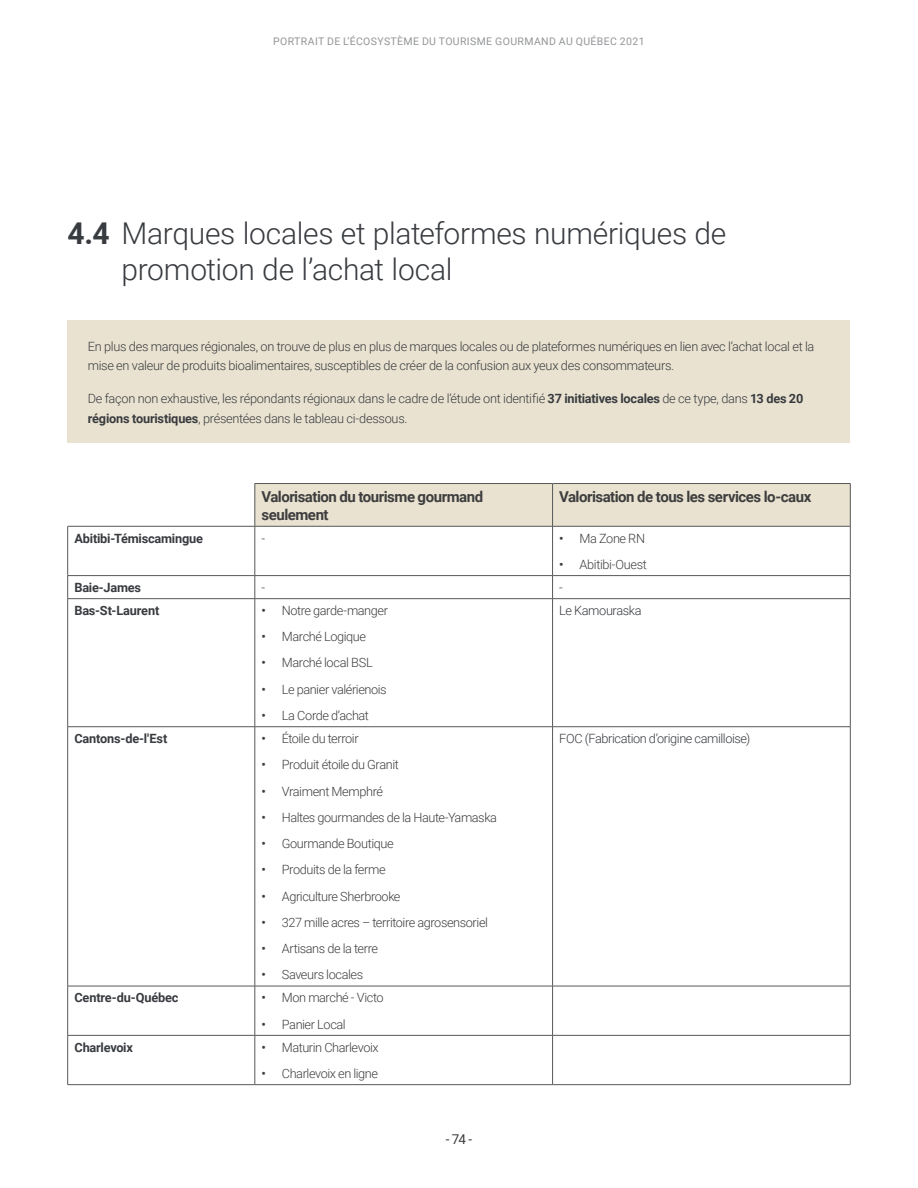
<style>
.page{position:relative;width:918px;height:1188px;background:#fff}
.page>*{position:absolute;margin:0;border:0;box-sizing:border-box;transform-origin:0 0}
.Titre-20{font:300 30px/36px "Roboto";letter-spacing:-.01em;color:#383b3f}
.Sous-titre-Paragraph{font:700 15px/18px "Roboto";letter-spacing:-.035em;color:#3e3e3f}
.t1{font:13.5px "Roboto";color:#3e3e3f}
.Texte-corps_E{font:300 12.75px/19.5px "Roboto";letter-spacing:-.025em;color:#383b3f}
.Texte-puce_E{font:300 12.75px "Roboto";letter-spacing:-.03em;color:#3e3e3f}
.Texte-corps_E-2{font:700 12.75px "Roboto";letter-spacing:-.015em;color:#383b3f}
.t2{font:10.5px "Roboto";letter-spacing:.035em;color:#939598}
.s1{font-weight:700}
.s2{font-weight:500}
</style>
<div class="page">
<div style="left:68px;top:321px;width:782px;height:122px;background:#e9e2d0"></div>
<div style="left:256px;top:484px;width:594px;height:42px;background:#e9e2d0"></div>
<hr style="left:68px;top:526px;width:187px;height:1px;background:#57585a">
<hr style="left:255px;top:526px;width:297px;height:1px;background:#57585a">
<hr style="left:553px;top:526px;width:297px;height:1px;background:#57585a">
<hr style="left:68px;top:575px;width:187px;height:1px;background:#57585a">
<hr style="left:255px;top:575px;width:298px;height:1px;background:#57585a">
<hr style="left:553px;top:575px;width:297px;height:1px;background:#57585a">
<hr style="left:68px;top:598px;width:187px;height:1px;background:#57585a">
<hr style="left:255px;top:598px;width:298px;height:1px;background:#57585a">
<hr style="left:553px;top:598px;width:297px;height:1px;background:#57585a">
<hr style="left:68px;top:726px;width:187px;height:1px;background:#57585a">
<hr style="left:255px;top:726px;width:298px;height:1px;background:#57585a">
<hr style="left:553px;top:726px;width:297px;height:1px;background:#57585a">
<hr style="left:68px;top:986px;width:187px;height:1px;background:#57585a">
<hr style="left:255px;top:986px;width:298px;height:1px;background:#57585a">
<hr style="left:553px;top:986px;width:297px;height:1px;background:#57585a">
<hr style="left:68px;top:1035px;width:187px;height:1px;background:#57585a">
<hr style="left:255px;top:1035px;width:298px;height:1px;background:#57585a">
<hr style="left:553px;top:1035px;width:297px;height:1px;background:#57585a">
<hr style="left:68px;top:1084px;width:187px;height:1px;background:#57585a">
<hr style="left:255px;top:1084px;width:298px;height:1px;background:#57585a">
<hr style="left:553px;top:1084px;width:297px;height:1px;background:#57585a">
<hr style="left:255px;top:483px;width:298px;height:1px;background:#57585a">
<hr style="left:553px;top:483px;width:297px;height:1px;background:#57585a">
<hr style="left:255px;top:484px;width:1px;height:42px;background:#57585a">
<hr style="left:552px;top:484px;width:1px;height:42px;background:#57585a">
<hr style="left:850px;top:484px;width:1px;height:42px;background:#57585a">
<hr style="left:255px;top:526px;width:1px;height:49px;background:#57585a">
<hr style="left:552px;top:526px;width:1px;height:49px;background:#57585a">
<hr style="left:850px;top:526px;width:1px;height:49px;background:#57585a">
<svg style="left:255px;top:576px;width:1px;height:22px"></svg>
<svg style="left:552px;top:576px;width:1px;height:22px"></svg>
<svg style="left:850px;top:576px;width:1px;height:22px"></svg>
<hr style="left:255px;top:599px;width:1px;height:128px;background:#57585a">
<hr style="left:552px;top:599px;width:1px;height:128px;background:#57585a">
<hr style="left:850px;top:599px;width:1px;height:128px;background:#57585a">
<hr style="left:255px;top:727px;width:1px;height:259px;background:#57585a">
<hr style="left:552px;top:727px;width:1px;height:259px;background:#57585a">
<hr style="left:850px;top:727px;width:1px;height:259px;background:#57585a">
<hr style="left:255px;top:986px;width:1px;height:49px;background:#57585a">
<hr style="left:552px;top:986px;width:1px;height:49px;background:#57585a">
<hr style="left:850px;top:986px;width:1px;height:49px;background:#57585a">
<hr style="left:255px;top:1036px;width:1px;height:48px;background:#57585a">
<hr style="left:552px;top:1036px;width:1px;height:48px;background:#57585a">
<hr style="left:850px;top:1036px;width:1px;height:48px;background:#57585a">
<hr style="left:67px;top:527px;width:1px;height:48px;background:#57585a">
<svg style="left:67px;top:576px;width:1px;height:22px"></svg>
<hr style="left:67px;top:599px;width:1px;height:128px;background:#57585a">
<hr style="left:67px;top:727px;width:1px;height:259px;background:#57585a">
<hr style="left:67px;top:986px;width:1px;height:49px;background:#57585a">
<hr style="left:67px;top:1036px;width:1px;height:48px;background:#57585a">
<p class="t2" style="left:273px;top:34px;width:373px">PORTRAIT DE L’ÉCOSYSTÈME DU TOURISME GOURMAND AU QUÉBEC 2021</p>
<h1 class="Titre-20" style="left:122px;top:215px;width:606px;text-indent:-54px"><span class="s1">4.4</span> Marques locales et plateformes numériques de promotion de l’achat local</h1>
<p class="Texte-corps_E" style="left:88px;top:336px;width:728px">En plus des marques régionales, on trouve de plus en plus de marques locales ou de plateformes numériques en lien avec l’achat local et la mise en valeur de produits bioalimentaires, susceptibles de créer de la confusion aux yeux des consommateurs.</p>
<p class="Texte-corps_E" style="left:88px;top:388px;width:717px">De façon non exhaustive, les répondants régionaux dans le cadre de l’étude ont identifié <span class="s1">37 initiatives locales</span> de ce type, dans <span class="s1">13 des 20 régions touristiques</span>, présentées dans le tableau ci-dessous.</p>
<h1 class="Sous-titre-Paragraph" style="left:262px;top:487px;width:223px">Valorisation du tourisme gourmand seulement</h1>
<h1 class="Sous-titre-Paragraph" style="left:559px;top:487px;width:254px">Valorisation de tous les services lo-caux</h1>
<p class="Texte-corps_E-2" style="left:74px;top:529px;width:130px">Abitibi-Témiscamingue</p>
<p class="Texte-corps_E" style="left:262px;top:528px;width:5px">-</p>
<p class="Texte-puce_E" style="left:559px;top:529px;width:87px"><span class="s2">•</span> Ma Zone RN</p>
<p class="Texte-puce_E" style="left:559px;top:555px;width:89px"><span class="s2">•</span> Abitibi-Ouest</p>
<p class="Texte-corps_E-2" style="left:74px;top:578px;width:68px">Baie-James</p>
<p class="Texte-corps_E" style="left:262px;top:577px;width:5px">-</p>
<p class="Texte-corps_E" style="left:559px;top:577px;width:5px">-</p>
<p class="Texte-corps_E-2" style="left:74px;top:602px;width:86px">Bas-St-Laurent</p>
<p class="Texte-puce_E" style="left:262px;top:602px;width:128px"><span class="s2">•</span> Notre garde-manger</p>
<p class="Texte-puce_E" style="left:262px;top:628px;width:106px"><span class="s2">•</span> Marché Logique</p>
<p class="Texte-puce_E" style="left:262px;top:654px;width:113px"><span class="s2">•</span> Marché local BSL</p>
<p class="Texte-puce_E" style="left:262px;top:680px;width:127px"><span class="s2">•</span> Le panier valérienois</p>
<p class="Texte-puce_E" style="left:262px;top:707px;width:109px"><span class="s2">•</span> La Corde d’achat</p>
<p class="Texte-corps_E" style="left:559px;top:600px;width:84px">Le Kamouraska</p>
<p class="Texte-corps_E-2" style="left:74px;top:730px;width:94px">Cantons-de-l'Est</p>
<p class="Texte-puce_E" style="left:262px;top:730px;width:99px"><span class="s2">•</span> Étoile du terroir</p>
<p class="Texte-puce_E" style="left:262px;top:756px;width:139px"><span class="s2">•</span> Produit étoile du Granit</p>
<p class="Texte-puce_E" style="left:262px;top:782px;width:123px"><span class="s2">•</span> Vraiment Memphré</p>
<p class="Texte-puce_E" style="left:262px;top:808px;width:237px"><span class="s2">•</span> Haltes gourmandes de la Haute-Yamaska</p>
<p class="Texte-puce_E" style="left:262px;top:835px;width:134px"><span class="s2">•</span> Gourmande Boutique</p>
<p class="Texte-puce_E" style="left:262px;top:861px;width:126px"><span class="s2">•</span> Produits de la ferme</p>
<p class="Texte-puce_E" style="left:262px;top:887px;width:141px"><span class="s2">•</span> Agriculture Sherbrooke</p>
<p class="Texte-puce_E" style="left:262px;top:913px;width:228px"><span class="s2">•</span> 327 mille acres – territoire agrosensoriel</p>
<p class="Texte-puce_E" style="left:262px;top:940px;width:118px"><span class="s2">•</span> Artisans de la terre</p>
<p class="Texte-puce_E" style="left:262px;top:966px;width:103px"><span class="s2">•</span> Saveurs locales</p>
<p class="Texte-corps_E-2" style="left:74px;top:989px;width:106px">Centre-du-Québec</p>
<p class="Texte-puce_E" style="left:262px;top:989px;width:123px"><span class="s2">•</span> Mon marché - Victo</p>
<p class="Texte-puce_E" style="left:262px;top:1015px;width:86px"><span class="s2">•</span> Panier Local</p>
<p class="Texte-corps_E-2" style="left:74px;top:1038px;width:60px">Charlevoix</p>
<p class="Texte-puce_E" style="left:262px;top:1038px;width:119px"><span class="s2">•</span> Maturin Charlevoix</p>
<p class="Texte-puce_E" style="left:262px;top:1064px;width:118px"><span class="s2">•</span> Charlevoix en ligne</p>
<p class="t1" style="left:446px;top:1130px;width:28px">- 74 -</p>
<p class="Texte-corps_E" style="left:559px;top:728px;width:193px">FOC (Fabrication d’origine camilloise)</p>
</div>
